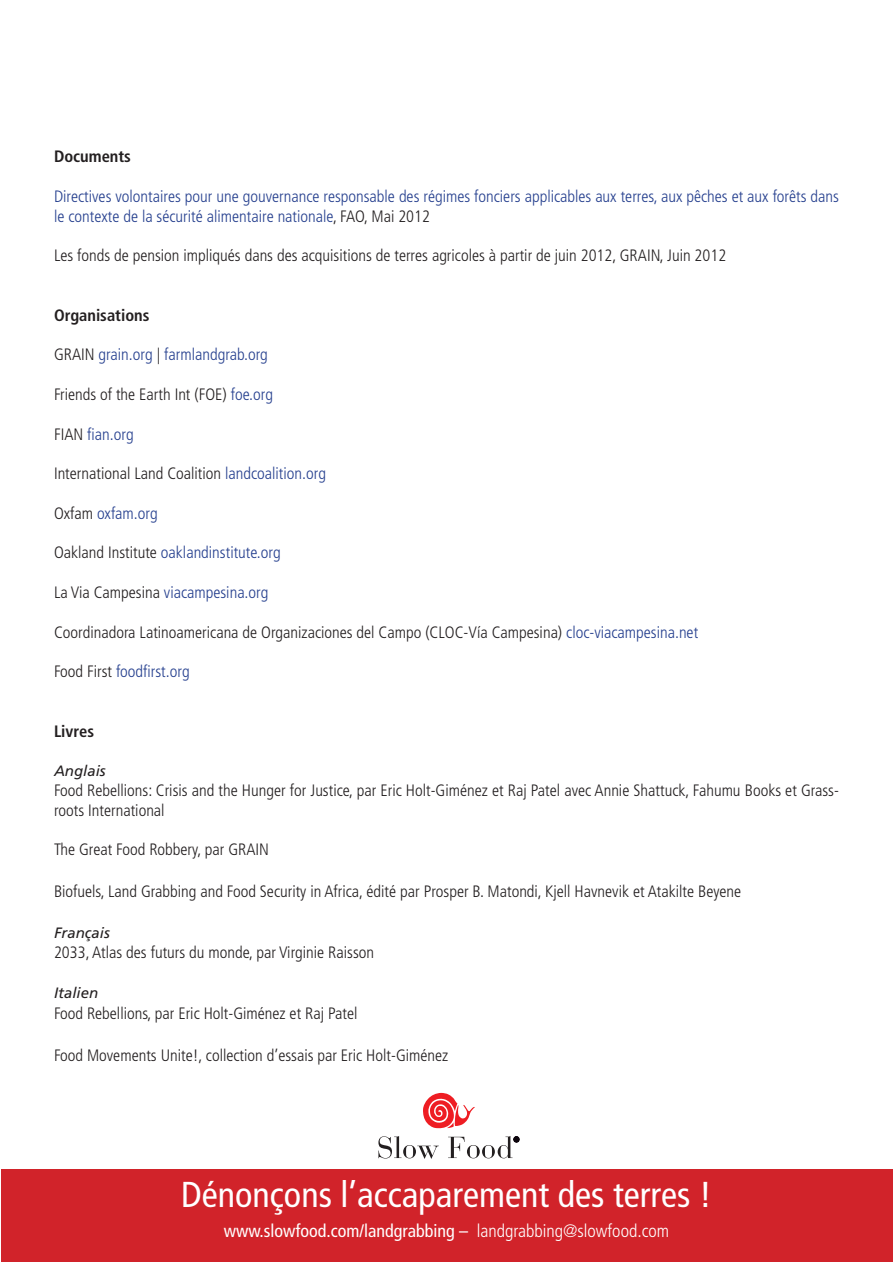
<style>
.page{position:relative;width:893px;height:1263px;background:#fff}
.page>*{position:absolute;margin:0;border:0;box-sizing:border-box;transform-origin:0 0}
.t1{font:condensed 36px "Frutiger";color:#fff}
.t2{font:condensed 18px "Frutiger";color:#fff}
.t3{font:300 condensed 16.5px/19.8px "Frutiger";color:#231f20}
.t4{font:300 condensed 16.5px/19.8px "Frutiger";color:#253f8e}
.t5{font:700 condensed 16.5px "Frutiger";color:#231f20}
.t6{font:italic 15px "Frutiger";color:#231f20}
.s1{color:#231f20}
.s2{color:#253f8e}
.s3{font-weight:300}
</style>
<div class="page">
<div style="left:1px;top:1169px;width:891px;height:93px;background:#d1232a"></div>
<svg style="left:423px;top:1093px;width:52px;height:36px"></svg>
<svg style="left:378px;top:1136px;width:61px;height:23px"></svg>
<svg style="left:448px;top:1136px;width:71px;height:22px"></svg>
<p class="t5" style="left:54px;top:147px;width:79px">Documents</p>
<p class="t4" style="left:54px;top:186px;width:786px">Directives volontaires pour une gouvernance responsable des régimes fonciers applicables aux terres, aux pêches et aux forêts dans le contexte de la sécurité alimentaire nationale<span class="s1">, FAO, Mai 2012</span></p>
<p class="t3" style="left:54px;top:246px;width:674px">Les fonds de pension impliqués dans des acquisitions de terres agricoles à partir de juin 2012, GRAIN, Juin 2012</p>
<p class="t5" style="left:54px;top:305px;width:97px">Organisations</p>
<p class="t4" style="left:54px;top:345px;width:215px"><span class="s1">GRAIN</span> grain.org <span class="s1">|</span> farmlandgrab.org</p>
<p class="t3" style="left:54px;top:384px;width:221px">Friends of the Earth Int (FOE) <span class="s2">foe.org</span></p>
<p class="t4" style="left:54px;top:424px;width:81px"><span class="s1">FIAN</span> fian.org</p>
<p class="t3" style="left:54px;top:464px;width:274px">International Land Coalition <span class="s2">landcoalition.org</span></p>
<p class="t4" style="left:54px;top:503px;width:105px"><span class="s1">Oxfam</span> oxfam.org</p>
<p class="t4" style="left:54px;top:543px;width:228px"><span class="s1">Oakland Institute</span> oaklandinstitute.org</p>
<p class="t4" style="left:54px;top:582px;width:216px"><span class="s1">La Via Campesina</span> viacampesina.org</p>
<p class="t3" style="left:54px;top:622px;width:646px">Coordinadora Latinoamericana de Organizaciones del Campo (CLOC-Vía Campesina) <span class="s2">cloc-viacampesina.net</span></p>
<p class="t4" style="left:54px;top:662px;width:137px"><span class="s1">Food First</span> foodfirst.org</p>
<p class="t5" style="left:54px;top:721px;width:42px">Livres</p>
<p class="t6" style="left:54px;top:762px;width:53px">Anglais</p>
<p class="t3" style="left:54px;top:780px;width:786px">Food Rebellions: Crisis and the Hunger for Justice, par Eric Holt-Giménez et Raj Patel avec Annie Shattuck, Fahumu Books et Grass&shy;roots International</p>
<p class="t3" style="left:54px;top:840px;width:216px">The Great Food Robbery, par GRAIN</p>
<p class="t3" style="left:54px;top:881px;width:689px">Biofuels, Land Grabbing and Food Security in Africa, édité par Prosper B. Matondi, Kjell Havnevik et Atakilte Beyene</p>
<p class="t6" style="left:54px;top:924px;width:57px">Français</p>
<p class="t3" style="left:54px;top:942px;width:322px">2033, Atlas des futurs du monde, par Virginie Raisson</p>
<p class="t6" style="left:54px;top:984px;width:46px">Italien</p>
<p class="t3" style="left:54px;top:1004px;width:305px">Food Rebellions, par Eric Holt-Giménez et Raj Patel</p>
<p class="t3" style="left:54px;top:1045px;width:396px">Food Movements Unite!, collection d’essais par Eric Holt-Giménez</p>
<h1 class="t1" style="left:181px;top:1173px;width:532px">Dénonçons l’accaparement des terres !</h1>
<p class="t2" style="left:224px;top:1220px;width:447px">www.slowfood.com/landgrabbing – <span class="s3">landgrabbing@slowfood.com</span></p>
</div>
